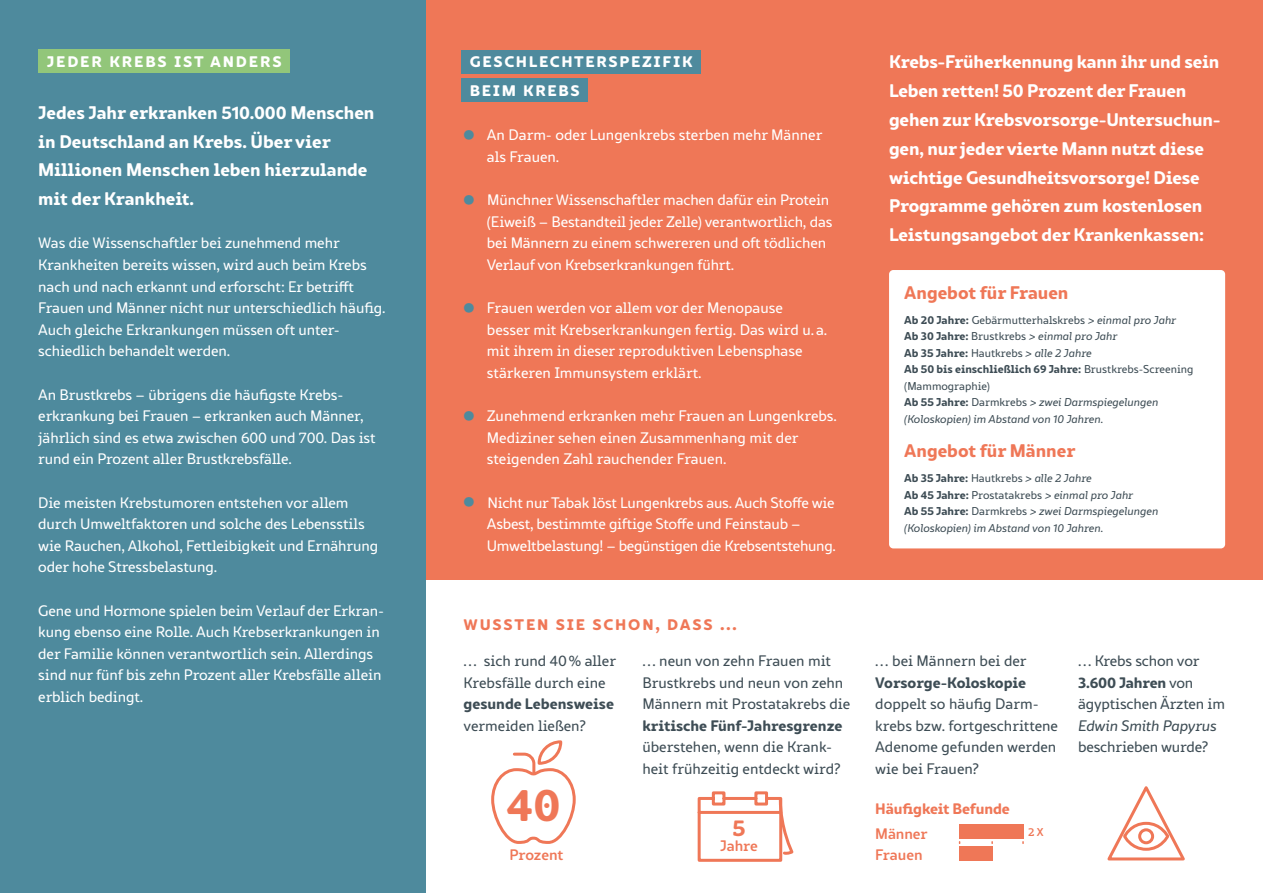
<style>
.page{position:relative;width:1263px;height:893px;background:#fff}
.page>*{position:absolute;margin:0;border:0;box-sizing:border-box;transform-origin:0 0}
.t1{font:800 45px "Marlon Pro";color:#ef7757}
.t2{font:800 22.5px "Marlon Pro";color:#ef7757}
.t3{font:800 18px/28.8px "Marlon Pro";color:#fff}
.t4{font:800 18px "Marlon Pro";letter-spacing:.095em;color:#ef7757}
.t5{font:800 18px/28.8px "Marlon Pro";letter-spacing:.09em;color:#fff}
.t6{font:800 18px "Marlon Pro";letter-spacing:.1em;color:#fff}
.t7{font:500 15px/21.6px "Marlon Pro";letter-spacing:-.005em;color:#fff}
.t8{font:500 15px/21.6px "Marlon Pro";color:#3e4d55}
.t9{font:800 15px "Marlon Pro";letter-spacing:-.015em;color:#3e4d55}
.t10{font:700 15px/21.6px "Marlon Pro";letter-spacing:-.005em;color:#ef7757}
.t11{font:italic 500 15px "Marlon Pro";letter-spacing:-.01em;color:#3e4d55}
.t12{font:800 15px "Marlon Pro";color:#ef7757}
.t13{font:italic 500 11.25px/16.5px "Marlon Pro";color:#3e4d55}
.t14{font:700 11.25px "Marlon Pro";color:#ef7757}
.s1{font-size:37.5px;color:#4e8a9d}
.s2{font-weight:800;font-style:normal}
.s3{font-style:normal}
.s4{font-weight:800}
</style>
<div class="page">
<div style="left:425px;top:0;width:838px;height:580px;background:#ef7757"></div>
<div style="left:889px;top:270px;width:336px;height:278px;background:#fff;border-radius:4px"></div>
<div style="left:0;top:0;width:425px;height:893px;background:#4e8a9d"></div>
<div style="left:959px;top:825px;width:65px;height:14px;background:#ef7757"></div>
<div style="left:959px;top:846px;width:33px;height:14px;background:#ef7757"></div>
<div style="left:38px;top:50px;width:252px;height:23px;background:#92c67a"></div>
<div style="left:461px;top:50px;width:240px;height:23px;background:#4e8a9d"></div>
<div style="left:461px;top:79px;width:127px;height:23px;background:#4e8a9d"></div>
<svg style="left:697px;top:791px;width:97px;height:71px"></svg>
<svg style="left:491px;top:740px;width:85px;height:104px"></svg>
<svg style="left:1107px;top:786px;width:78px;height:75px"></svg>
<p class="t6" style="left:47px;top:46px;width:236px">jeder krebs ist anders</p>
<p class="t3" style="left:38px;top:97px;width:338px">Jedes Jahr erkranken 510.000 Menschen in Deutschland an Krebs. Über vier<br>Millionen Menschen leben hierzulande mit der Krankheit.</p>
<p class="t7" style="left:38px;top:232px;width:349px">Was die Wissenschaftler bei zunehmend mehr Krankheiten bereits wissen, wird auch beim Krebs nach und nach erkannt und erforscht: Er betrifft Frauen und Männer nicht nur unterschiedlich häufig.<br>Auch gleiche Erkrankungen müssen oft unter&shy;schiedlich behandelt werden.</p>
<p class="t7" style="left:38px;top:383px;width:339px">An Brustkrebs – übrigens die häufigste Krebs&shy;erkrankung bei Frauen – erkranken auch Männer, jährlich sind es etwa zwischen 600 und 700. Das ist rund ein Prozent aller Brustkrebsfälle.</p>
<p class="t7" style="left:38px;top:491px;width:342px">Die meisten Krebstumoren entstehen vor allem durch Umweltfaktoren und solche des Lebensstils wie Rauchen, Alkohol, Fettleibigkeit und Ernährung oder hohe Stressbelastung.</p>
<p class="t7" style="left:38px;top:599px;width:347px">Gene und Hormone spielen beim Verlauf der Erkran&shy;kung ebenso eine Rolle. Auch Krebserkrankungen in der Familie können verantwortlich sein. Allerdings sind nur fünf bis zehn Prozent aller Krebsfälle allein erblich bedingt.</p>
<p class="t5" style="left:470px;top:45px;width:224px">geschlechterspezifik beim krebs</p>
<p class="t7" style="left:487px;top:124px;width:337px;text-indent:-26px"><span class="s1">•</span> An Darm- oder Lungenkrebs sterben mehr Männer als Frauen.</p>
<p class="t7" style="left:487px;top:189px;width:347px;text-indent:-26px"><span class="s1">•</span> Münchner Wissenschaftler machen dafür ein Protein (Eiweiß – Bestandteil jeder Zelle) verantwortlich, das bei Männern zu einem schwereren und oft tödlichen Verlauf von Krebserkrankungen führt.</p>
<p class="t7" style="left:487px;top:297px;width:342px;text-indent:-26px"><span class="s1">•</span> Frauen werden vor allem vor der Menopause besser mit Krebserkrankungen fertig. Das wird u.a. mit ihrem in dieser reproduktiven Lebensphase stärkeren Immunsystem erklärt.</p>
<p class="t7" style="left:487px;top:405px;width:352px;text-indent:-26px"><span class="s1">•</span> Zunehmend erkranken mehr Frauen an Lungenkrebs.<br>Mediziner sehen einen Zusammenhang mit der steigenden Zahl rauchender Frauen.</p>
<p class="t7" style="left:487px;top:491px;width:351px;text-indent:-26px"><span class="s1">•</span> Nicht nur Tabak löst Lungenkrebs aus. Auch Stoffe wie<br>Asbest, bestimmte giftige Stoffe und Feinstaub –<br>Umweltbelastung! – begünstigen die Krebsentstehung.</p>
<p class="t3" style="left:889px;top:47px;width:333px">Krebs-Früherkennung kann ihr und sein Leben retten! 50 Prozent der Frauen gehen zur Krebsvorsorge-Untersuchun&shy;gen, nur jeder vierte Mann nutzt diese wichtige Gesundheitsvorsorge! Diese Programme gehören zum kostenlosen Leistungsangebot der Krankenkassen:</p>
<p class="t4" style="left:904px;top:278px;width:166px">Angebot für Frauen</p>
<p class="t13" style="left:904px;top:311px;width:291px"><span class="s2">Ab 20 Jahre:</span> <span class="s3">Gebärmutterhalskrebs</span> &gt; einmal pro Jahr<br><span class="s2">Ab 30 Jahre:</span> <span class="s3">Brustkrebs</span> &gt; einmal pro Jahr<br><span class="s2">Ab 35 Jahre:</span> <span class="s3">Hautkrebs</span> &gt; alle 2 Jahre<br><span class="s2">Ab 50 bis einschließlich 69 Jahre:</span> <span class="s3">Brustkrebs-Screening (Mammographie)<br></span><span class="s2">Ab 55 Jahre:</span> <span class="s3">Darmkrebs</span> &gt; zwei Darmspiegelungen (Koloskopien) im Abstand von 10 Jahren.</p>
<p class="t4" style="left:904px;top:437px;width:173px">Angebot für Männer</p>
<p class="t13" style="left:904px;top:470px;width:255px"><span class="s2">Ab 35 Jahre:</span> <span class="s3">Hautkrebs</span> &gt; alle 2 Jahre<br><span class="s2">Ab 45 Jahre:</span> <span class="s3">Prostatakrebs</span> &gt; einmal pro Jahr<br><span class="s2">Ab 55 Jahre:</span> <span class="s3">Darmkrebs</span> &gt; zwei Darmspiegelungen (Koloskopien) im Abstand von 10 Jahren.</p>
<p class="t4" style="left:463px;top:610px;width:275px">wussten sie schon, dass …</p>
<p class="t8" style="left:463px;top:650px;width:154px">… sich rund 40% aller<br>Krebsfälle durch eine</p>
<p class="t9" style="left:463px;top:692px;width:152px">gesunde Lebensweise</p>
<p class="t8" style="left:463px;top:715px;width:124px">vermeiden ließen?</p>
<h1 class="t1" style="left:506px;top:770px;width:55px">40</h1>
<p class="t10" style="left:509px;top:844px;width:56px">Prozent</p>
<p class="t8" style="left:642px;top:650px;width:209px">… neun von zehn Frauen mit<br>Brustkrebs und neun von zehn<br>Männern mit Prostatakrebs die</p>
<p class="t9" style="left:642px;top:714px;width:201px">kritische Fünf-Jahresgrenze</p>
<p class="t8" style="left:642px;top:736px;width:200px">überstehen, wenn die Krank&shy;heit frühzeitig entdeckt wird?</p>
<h2 class="t2" style="left:732px;top:810px;width:15px">5</h2>
<p class="t10" style="left:720px;top:834px;width:39px">Jahre</p>
<p class="t8" style="left:875px;top:650px;width:153px">… bei Männern bei der</p>
<p class="t9" style="left:875px;top:671px;width:152px">Vorsorge-Koloskopie</p>
<p class="t8" style="left:875px;top:693px;width:184px">doppelt so häufig Darm&shy;krebs bzw. fortgeschrittene<br>Adenome gefunden werden wie bei Frauen?</p>
<p class="t12" style="left:875px;top:797px;width:136px">Häufigkeit Befunde</p>
<p class="t10" style="left:875px;top:822px;width:54px">Männer<br>Frauen</p>
<p class="t14" style="left:1028px;top:823px;width:17px">2 X</p>
<p class="t8" style="left:1078px;top:650px;width:148px">… Krebs schon vor<br><span class="s4">3.600 Jahren</span> von ägyptischen Ärzten im</p>
<p class="t11" style="left:1078px;top:715px;width:140px">Edwin Smith Papyrus</p>
<p class="t8" style="left:1078px;top:736px;width:132px">beschrieben wurde?</p>
</div>
